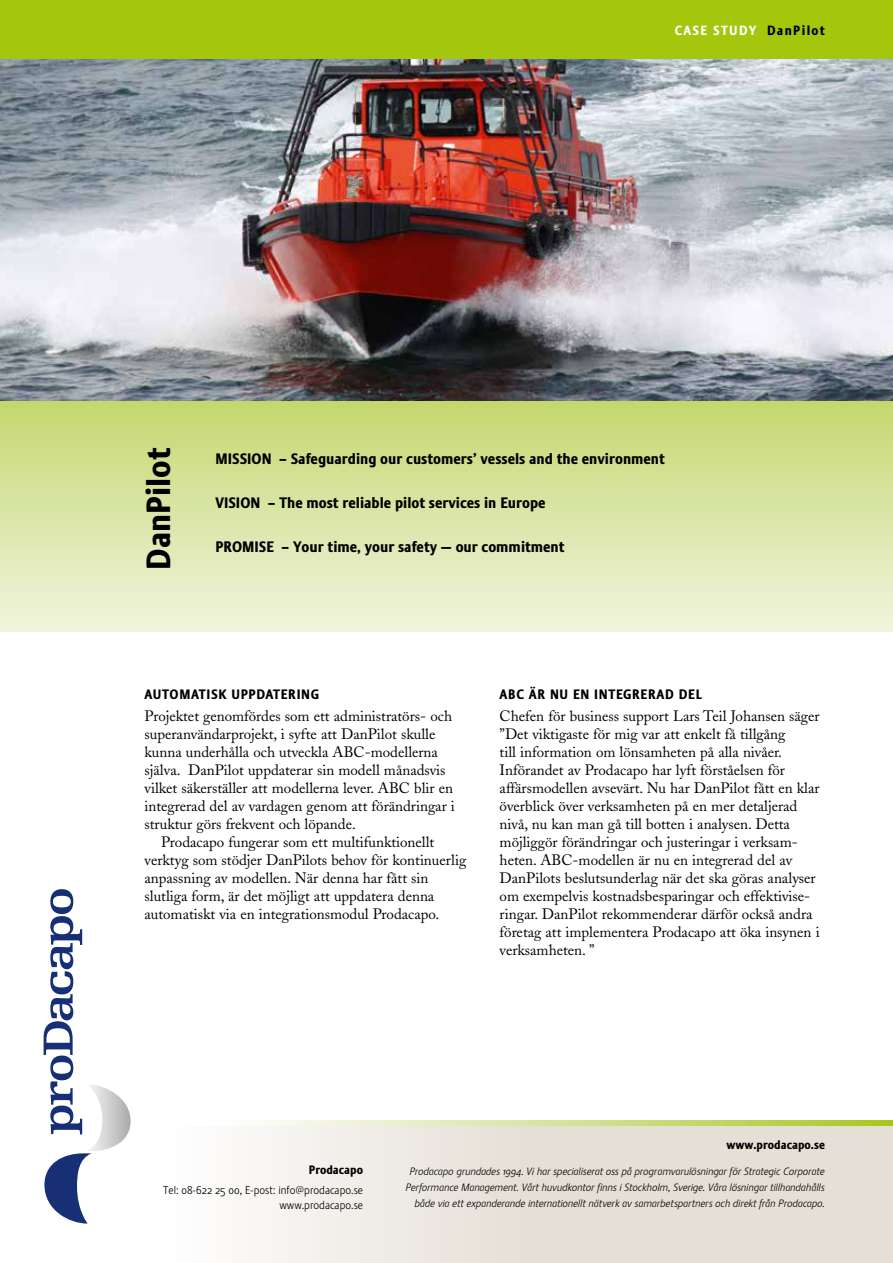
<style>
.page{position:relative;width:893px;height:1263px;background:#fff}
.page>*{position:absolute;margin:0;border:0;box-sizing:border-box;transform-origin:0 0}
.t1{font:800 33px "Stalemate";color:#000}
.t2{font:15px/18px "Adobe Caslon";color:#000}
.t3{font:800 15px "Stalemate";color:#000}
.t4{font:800 13.5px "Stalemate";letter-spacing:.05em;color:#000}
.t5{font:800 13.2px "Stalemate";letter-spacing:.1em;color:#fff}
.t6{font:800 12px "Stalemate LF";color:#000}
.t7{font:800 12px "Stalemate";color:#000}
.t8{font:300 11.25px/15px "Stalemate";color:#000;text-align:right}
.t9{font:italic 300 10.5px/16px "Stalemate";color:#000;text-align:right}
.s1{color:#000}
</style>
<div class="page">
<svg style="left:258px;top:1120px;width:635px;height:7px;background:#d5e19c"></svg>
<div style="left:423px;top:1127px;width:470px;height:136px;background:#e5dfd6"></div>
<div style="left:167px;top:1127px;width:357px;height:136px;background:linear-gradient(to right,#fff,#e5dfd6)"></div>
<div style="left:0;top:0;width:893px;height:60px;background:#a4c60d"></div>
<svg style="left:44px;top:889px;width:87px;height:334px"></svg>
<img style="left:0;top:60px;width:893px;height:342px">
<div style="left:0;top:402px;width:893px;height:229px;background:linear-gradient(to bottom,#c5d770,#f0f4de)"></div>
<p class="t5" style="left:675px;top:23px;width:152px">CASE STUDY <span class="s1">DanPilot</span></p>
<h1 class="t1" style="left:139px;top:570px;width:123px;rotate:-90deg">DanPilot</h1>
<p class="t3" style="left:215px;top:450px;width:451px">MISSION – Safeguarding our customers’ vessels and the environment</p>
<p class="t3" style="left:215px;top:494px;width:332px">VISION – The most reliable pilot services in Europe</p>
<p class="t3" style="left:215px;top:538px;width:351px">PROMISE – Your time, your safety — our commitment</p>
<p class="t4" style="left:145px;top:686px;width:176px">AUTOMATISK UPPDATERING</p>
<p class="t2" style="left:145px;top:707px;width:312px">Projektet genomfördes som ett administratörs- och superanvändarprojekt, i syfte att DanPilot skulle kunna underhålla och utveckla ABC-modellerna själva. DanPilot uppdaterar sin modell månadsvis vilket säkerställer att modellerna lever. ABC blir en integrerad del av vardagen genom att förändringar i struktur görs frekvent och löpande.</p>
<p class="t2" style="left:145px;top:833px;width:323px;text-indent:17px">Prodacapo fungerar som ett multifunktionellt verktyg som stödjer DanPilots behov för kontinuerlig anpassning av modellen. När denna har fått sin slutliga form, är det möjligt att uppdatera denna automatiskt via en integrationsmodul Prodacapo.</p>
<p class="t4" style="left:500px;top:686px;width:204px">ABC ÄR NU EN INTEGRERAD DEL</p>
<p class="t2" style="left:500px;top:707px;width:322px">Chefen för business support Lars Teil Johansen säger ”Det viktigaste för mig var att enkelt få tillgång<br>till information om lönsamheten på alla nivåer.<br>Införandet av Prodacapo har lyft förståelsen för affärsmodellen avsevärt. Nu har DanPilot fått en klar överblick över verksamheten på en mer detaljerad nivå, nu kan man gå till botten i analysen. Detta möjliggör förändringar och justeringar i verksam&shy;heten. ABC-modellen är nu en integrerad del av DanPilots beslutsunderlag när det ska göras analyser om exempelvis kostnadsbesparingar och effektivise&shy;ringar. DanPilot rekommenderar därför också andra företag att implementera Prodacapo att öka insynen i verksamheten. ”</p>
<p class="t6" style="left:727px;top:1137px;width:100px">www.prodacapo.se</p>
<p class="t7" style="left:309px;top:1163px;width:56px">Prodacapo</p>
<p class="t8" style="left:163px;top:1182px;width:201px">Tel: 08-622 25 00, E-post: info@prodacapo.se www.prodacapo.se</p>
<p class="t9" style="left:406px;top:1163px;width:421px">Prodacapo grundades 1994. Vi har specialiserat oss på programvarulösningar för Strategic Corporate<br>Performance Management. Vårt huvudkontor finns i Stockholm, Sverige. Våra lösningar tillhandahålls både via ett expanderande internationellt nätverk av samarbetspartners och direkt från Prodacapo.</p>
</div>
